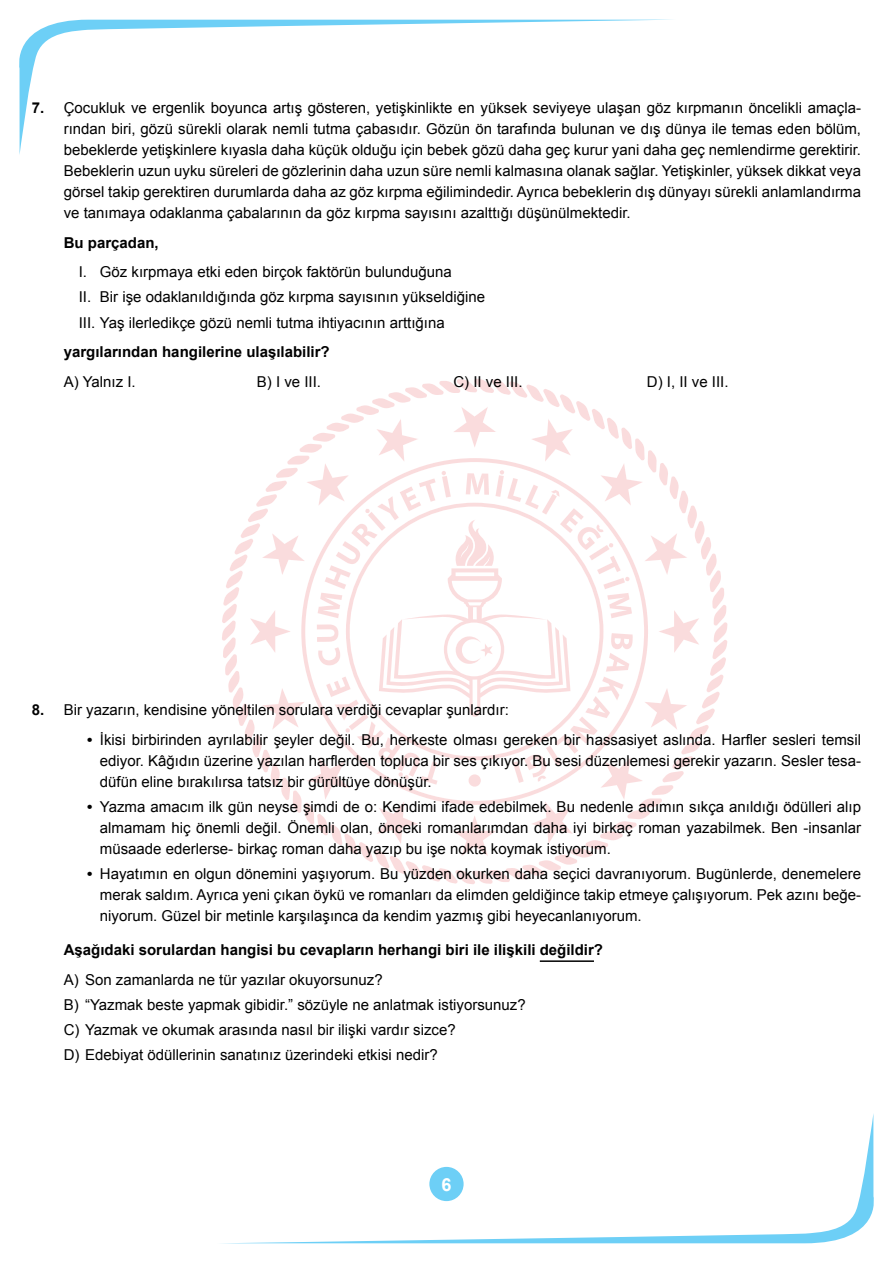
<style>
.page{position:relative;width:893px;height:1263px;background:#fff}
.page>*{position:absolute;margin:0;border:0;box-sizing:border-box;transform-origin:0 0}
.t1{font:700 18px "Arial";color:#fff}
.t2{font:15px/21px "Arial";color:#000;text-align:justify}
.t3{font:700 15px "Arial";color:#000}
.s1{font-weight:700}
</style>
<div class="page">
<svg style="left:19px;top:20px;width:631px;height:135px"></svg>
<svg style="left:243px;top:1114px;width:631px;height:129px"></svg>
<svg style="left:216px;top:372px;width:518px;height:519px"></svg>
<hr style="left:540px;top:960px;width:54px;height:2px;background:#000">
<p class="t2" style="left:64px;top:97px;width:799px;text-indent:-32px"><span class="s1">7.</span> Çocukluk ve ergenlik boyunca artış gösteren, yetişkinlikte en yüksek seviyeye ulaşan göz kırpmanın öncelikli amaçla&shy;rından biri, gözü sürekli olarak nemli tutma çabasıdır. Gözün ön tarafında bulunan ve dış dünya ile temas eden bölüm, bebeklerde yetişkinlere kıyasla daha küçük olduğu için bebek gözü daha geç kurur yani daha geç nemlendirme gerektirir.<br>Bebeklerin uzun uyku süreleri de gözlerinin daha uzun süre nemli kalmasına olanak sağlar. Yetişkinler, yüksek dikkat veya görsel takip gerektiren durumlarda daha az göz kırpma eğilimindedir. Ayrıca bebeklerin dış dünyayı sürekli anlamlandırma ve tanımaya odaklanma çabalarının da göz kırpma sayısını azalttığı düşünülmektedir.</p>
<p class="t3" style="left:64px;top:232px;width:97px">Bu parçadan,</p>
<p class="t2" style="left:79px;top:259px;width:408px;line-height:25.2px;text-align:left">I. Göz kırpmaya etki eden birçok faktörün bulunduğuna<br>II. Bir işe odaklanıldığında göz kırpma sayısının yükseldiğine<br>III. Yaş ilerledikçe gözü nemli tutma ihtiyacının arttığına</p>
<p class="t3" style="left:64px;top:342px;width:267px">yargılarından hangilerine ulaşılabilir?</p>
<p class="t2" style="left:64px;top:371px;width:73px">A) Yalnız I.</p>
<p class="t2" style="left:257px;top:371px;width:66px">B) I ve III.</p>
<p class="t2" style="left:453px;top:371px;width:71px">C) II ve III.</p>
<p class="t2" style="left:647px;top:371px;width:83px">D) I, II ve III.</p>
<p class="t2" style="left:32px;top:700px;width:479px"><span class="s1">8.</span> Bir yazarın, kendisine yöneltilen sorulara verdiği cevaplar şunlardır:</p>
<p class="t2" style="left:100px;top:729px;width:763px;text-indent:-13px"><span class="s1">•</span> İkisi birbirinden ayrılabilir şeyler değil. Bu, herkeste olması gereken bir hassasiyet aslında. Harfler sesleri temsil ediyor. Kâğıdın üzerine yazılan harflerden topluca bir ses çıkıyor. Bu sesi düzenlemesi gerekir yazarın. Sesler tesa&shy;düfün eline bırakılırsa tatsız bir gürültüye dönüşür.</p>
<p class="t2" style="left:100px;top:796px;width:763px;text-indent:-13px"><span class="s1">•</span> Yazma amacım ilk gün neyse şimdi de o: Kendimi ifade edebilmek. Bu nedenle adımın sıkça anıldığı ödülleri alıp almamam hiç önemli değil. Önemli olan, önceki romanlarımdan daha iyi birkaç roman yazabilmek. Ben -insanlar müsaade ederlerse- birkaç roman daha yazıp bu işe nokta koymak istiyorum.</p>
<p class="t2" style="left:100px;top:864px;width:763px;text-indent:-13px"><span class="s1">•</span> Hayatımın en olgun dönemini yaşıyorum. Bu yüzden okurken daha seçici davranıyorum. Bugünlerde, denemelere merak saldım. Ayrıca yeni çıkan öykü ve romanları da elimden geldiğince takip etmeye çalışıyorum. Pek azını beğe&shy;niyorum. Güzel bir metinle karşılaşınca da kendim yazmış gibi heyecanlanıyorum.</p>
<p class="t3" style="left:64px;top:940px;width:541px">Aşağıdaki sorulardan hangisi bu cevapların herhangi biri ile ilişkili değildir?</p>
<p class="t2" style="left:64px;top:967px;width:463px;line-height:25.2px;text-align:left">A) Son zamanlarda ne tür yazılar okuyorsunuz?<br>B) “Yazmak beste yapmak gibidir.” sözüyle ne anlatmak istiyorsunuz?<br>C) Yazmak ve okumak arasında nasıl bir ilişki vardır sizce?<br>D) Edebiyat ödüllerinin sanatınız üzerindeki etkisi nedir?</p>
<p class="t1" style="left:442px;top:1172px;width:12px">6</p>
</div>
